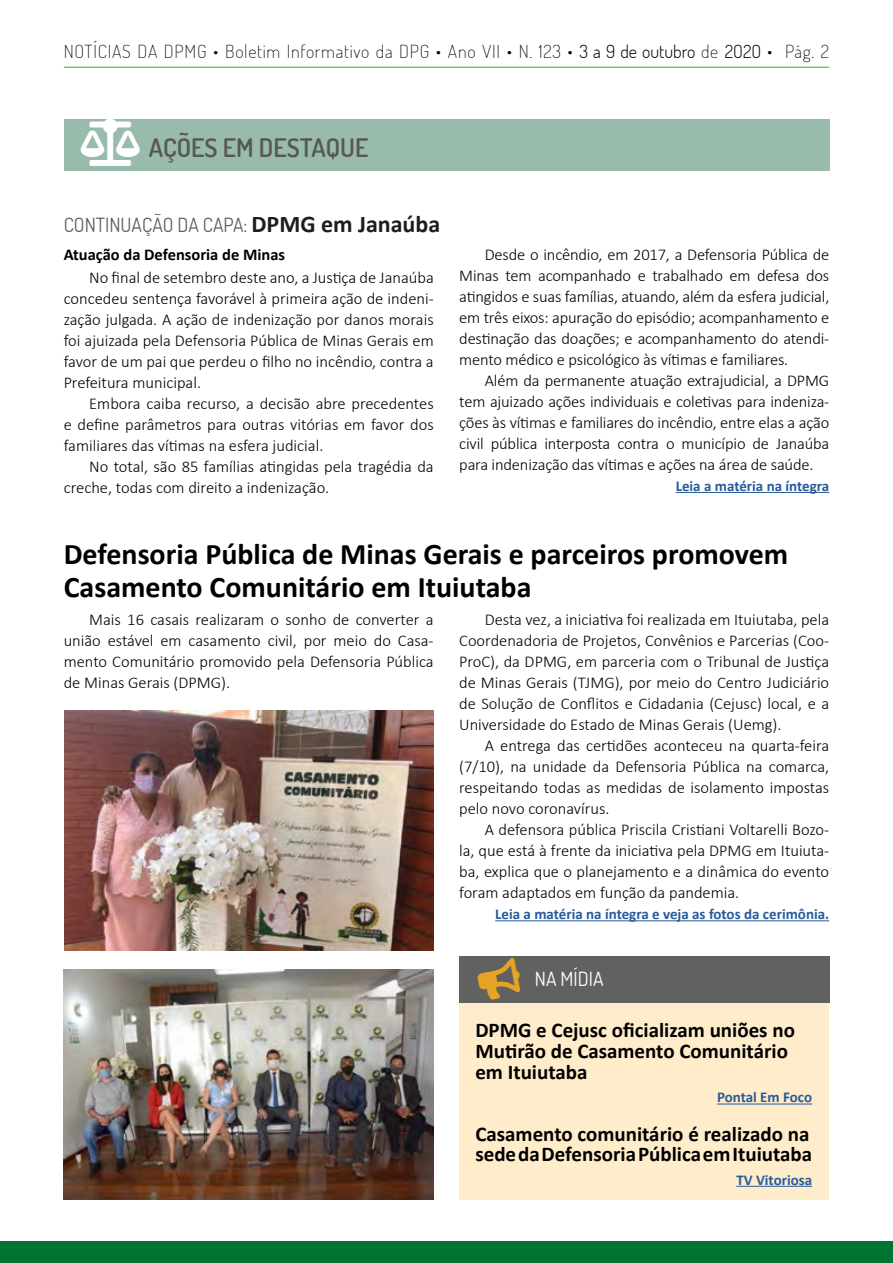
<style>
.page{position:relative;width:893px;height:1263px;background:#fff}
.page>*{position:absolute;margin:0;border:0;box-sizing:border-box;transform-origin:0 0}
.t1{font:700 30px/33px "Calibri";color:#000}
.t2{font:600 25.5px "Dosis";color:#575756}
.t3{font:700 21px/21px "Calibri";color:#000}
.t4{font:19.5px "Dosis";color:#616160}
.t5{font:19.5px "Dosis";color:#fff}
.t6{font:200 18px "Dosis";letter-spacing:.04em;color:#000}
.t7{font:300 16.5px/21px "Calibri";color:#000;text-align:justify}
.t8{font:700 16.5px "Calibri";color:#000}
.t9{font:700 15px "Calibri";color:#275b9b}
.s1{font-weight:300}
.s2{font-family:"Calibri";font-weight:700;font-size:24px;color:#1d1d1b}
</style>
<div class="page">
<div style="left:0;top:1241px;width:893px;height:22px;background:#007330"></div>
<hr style="left:64px;top:67px;width:765px;height:1px;background:#3fa535">
<div style="left:459px;top:989px;width:370px;height:210px;background:#ffeccb"></div>
<div style="left:64px;top:119px;width:765px;height:51px;background:#99bbac"></div>
<hr style="left:676px;top:492px;width:153px;height:1px;background:#275b9b">
<img style="left:64px;top:969px;width:370px;height:230px">
<img style="left:64px;top:710px;width:370px;height:240px">
<div style="left:459px;top:956px;width:370px;height:46px;background:#616160"></div>
<hr style="left:495px;top:920px;width:334px;height:1px;background:#275b9b">
<hr style="left:717px;top:1103px;width:95px;height:1px;background:#275b9b">
<hr style="left:736px;top:1186px;width:76px;height:1px;background:#275b9b">
<p class="t6" style="left:64px;top:40px;width:767px">NOTÍCIAS DA DPMG • Boletim Informativo da DPG • Ano VII • N. 123 • <span class="s1">3 a 9 de outubro</span> de <span class="s1">2O2O</span> • Pág. 2</p>
<h2 class="t2" style="left:149px;top:131px;width:221px">AÇÕES EM DESTAQUE</h2>
<p class="t4" style="left:64px;top:212px;width:378px">CONTINUAÇÃO DA CAPA: <span class="s2">DPMG em Janaúba</span></p>
<p class="t8" style="left:64px;top:244px;width:223px">Atuação da Defensoria de Minas</p>
<p class="t7" style="left:64px;top:267px;width:372px;text-indent:26px">No final de setembro deste ano, a Justiça de Janaúba concedeu sentença favorável à primeira ação de indeni&shy;zação julgada. A ação de indenização por danos morais foi ajuizada pela Defensoria Pública de Minas Gerais em favor de um pai que perdeu o filho no incêndio, contra a Prefeitura municipal.</p>
<p class="t7" style="left:64px;top:393px;width:371px;text-indent:26px">Embora caiba recurso, a decisão abre precedentes e define parâmetros para outras vitórias em favor dos familiares das vítimas na esfera judicial.</p>
<p class="t7" style="left:64px;top:456px;width:371px;text-indent:26px">No total, são 85 famílias atingidas pela tragédia da creche, todas com direito a indenização.</p>
<p class="t7" style="left:459px;top:244px;width:372px;text-indent:26px">Desde o incêndio, em 2017, a Defensoria Pública de Minas tem acompanhado e trabalhado em defesa dos atingidos e suas famílias, atuando, além da esfera judicial, em três eixos: apuração do episódio; acompanhamento e destinação das doações; e acompanhamento do atendi&shy;mento médico e psicológico às vítimas e familiares.</p>
<p class="t7" style="left:459px;top:370px;width:372px;text-indent:26px">Além da permanente atuação extrajudicial, a DPMG tem ajuizado ações individuais e coletivas para indeniza&shy;ções às vítimas e familiares do incêndio, entre elas a ação civil pública interposta contra o município de Janaúba para indenização das vítimas e ações na área de saúde.</p>
<p class="t9" style="left:676px;top:476px;width:155px">Leia a matéria na íntegra</p>
<h1 class="t1" style="left:64px;top:537px;width:726px">Defensoria Pública de Minas Gerais e parceiros promovem<br>Casamento Comunitário em Ituiutaba</h1>
<p class="t7" style="left:459px;top:609px;width:372px;text-indent:26px">Desta vez, a iniciativa foi realizada em Ituiutaba, pela Coordenadoria de Projetos, Convênios e Parcerias (Coo-ProC), da DPMG, em parceria com o Tribunal de Justiça de Minas Gerais (TJMG), por meio do Centro Judiciário de Solução de Conflitos e Cidadania (Cejusc) local, e a Universidade do Estado de Minas Gerais (Uemg).</p>
<p class="t7" style="left:459px;top:735px;width:372px;text-indent:26px">A entrega das certidões aconteceu na quarta-feira (7/10), na unidade da Defensoria Pública na comarca, respeitando todas as medidas de isolamento impostas pelo novo coronavírus.</p>
<p class="t7" style="left:459px;top:819px;width:371px;text-indent:26px">A defensora pública Priscila Cristiani Voltarelli Bozo&shy;la, que está à frente da iniciativa pela DPMG em Ituiuta&shy;ba, explica que o planejamento e a dinâmica do evento foram adaptados em função da pandemia.</p>
<p class="t9" style="left:495px;top:904px;width:335px">Leia a matéria na íntegra e veja as fotos da cerimônia.</p>
<p class="t7" style="left:64px;top:609px;width:371px;text-indent:26px">Mais 16 casais realizaram o sonho de converter a união estável em casamento civil, por meio do Casa&shy;mento Comunitário promovido pela Defensoria Pública de Minas Gerais (DPMG).</p>
<p class="t5" style="left:535px;top:966px;width:70px">NA MÍDIA</p>
<p class="t3" style="left:475px;top:1020px;width:321px">DPMG e Cejusc oficializam uniões no<br>Mutirão de Casamento Comunitário em Ituiutaba</p>
<p class="t9" style="left:717px;top:1088px;width:97px">Pontal Em Foco</p>
<p class="t3" style="left:475px;top:1124px;width:338px;line-height:20.1px">Casamento comunitário é realizado na sede da Defensoria Pública em Ituiutaba</p>
<p class="t9" style="left:736px;top:1170px;width:77px">TV Vitoriosa</p>
</div>
